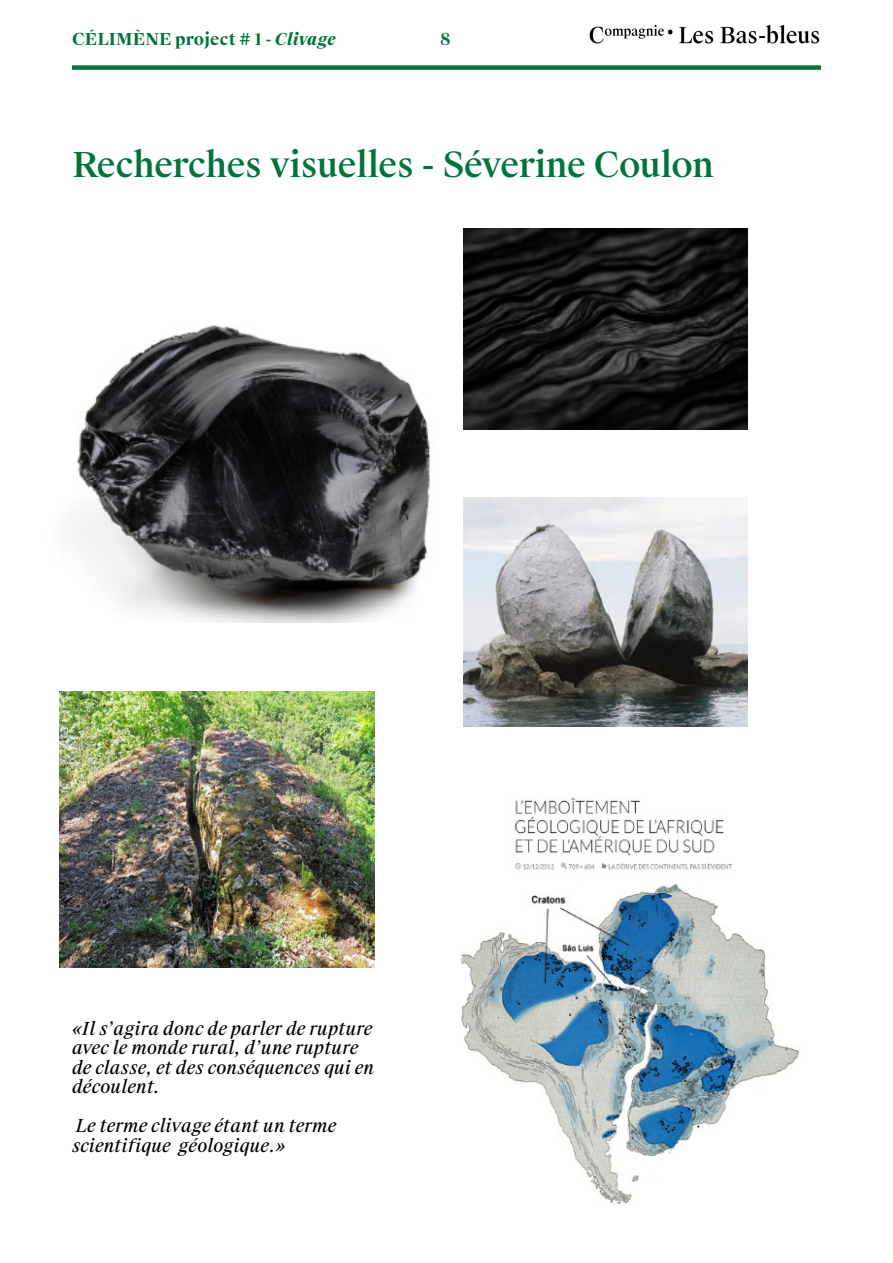
<style>
.page{position:relative;width:893px;height:1263px;background:#fff}
.page>*{position:absolute;margin:0;border:0;box-sizing:border-box;transform-origin:0 0}
.t1{font:500 34.5px "Suisse Works";letter-spacing:-.01em;color:#00743b}
.t2{font:italic 18px/19.5px "Suisse Works";color:#000}
.t3{font:700 16.5px "Suisse Works";letter-spacing:.01em;color:#00743b}
.s1{font-style:italic}
</style>
<div class="page">
<div style="left:72px;top:65px;width:749px;height:5px;background:#00743b"></div>
<img style="left:589px;top:24px;width:231px;height:20px">
<img style="left:68px;top:325px;width:451px;height:297px">
<img style="left:463px;top:497px;width:284px;height:230px">
<img style="left:60px;top:691px;width:314px;height:276px">
<img style="left:460px;top:797px;width:339px;height:407px">
<img style="left:463px;top:229px;width:284px;height:200px">
<p class="t3" style="left:72px;top:29px;width:265px">CÉLIMÈNE project # 1 - <span class="s1">Clivage</span></p>
<p class="t3" style="left:440px;top:29px;width:12px">8</p>
<p class="t1" style="left:72px;top:143px;width:643px">Recherches visuelles - Séverine Coulon</p>
<p class="t2" style="left:72px;top:1019px;width:304px">«Il s’agira donc de parler de rupture avec le monde rural, d’une rupture de classe, et des conséquences qui en découlent.</p>
<p class="t2" style="left:72px;top:1116px;width:266px">Le terme clivage étant un terme scientifique géologique.»</p>
</div>
